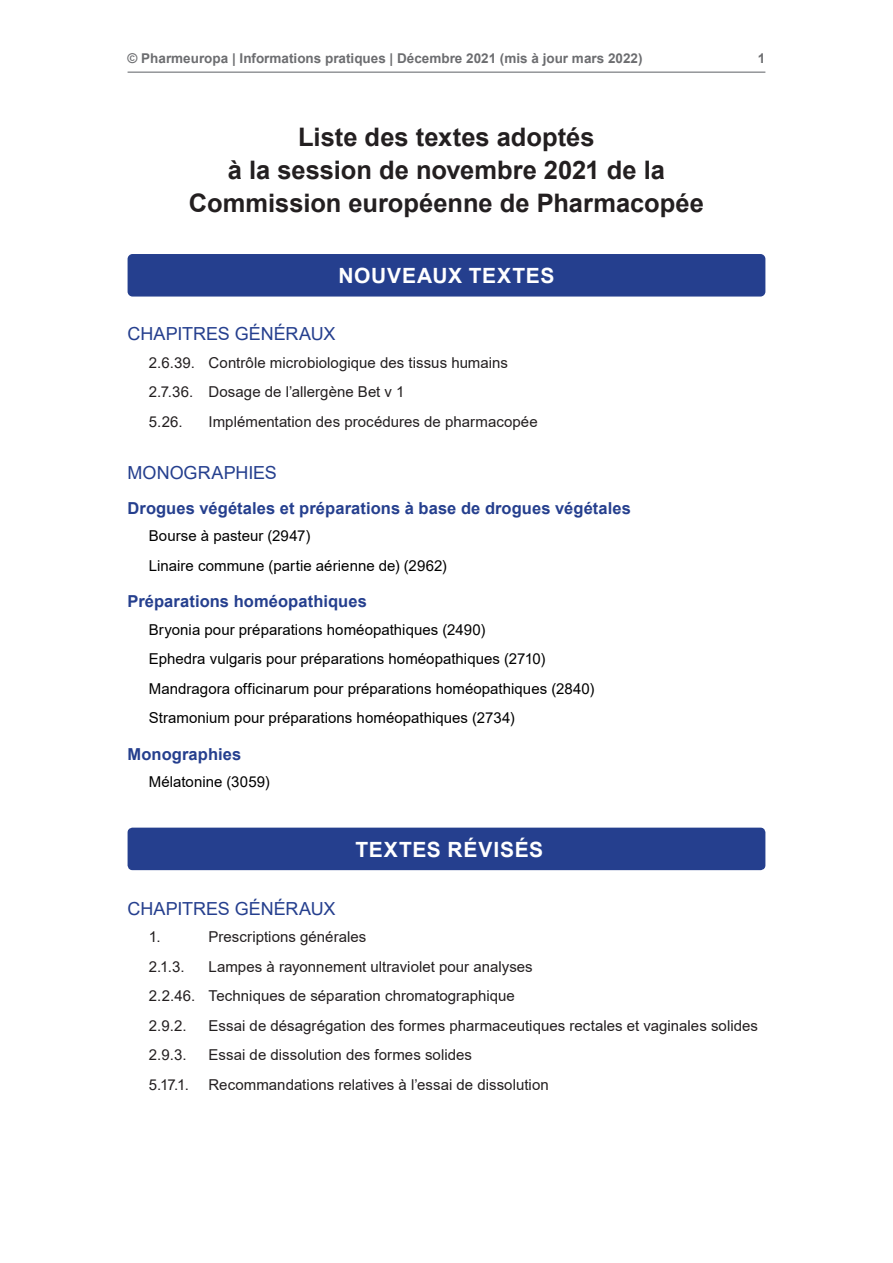
<style>
.page{position:relative;width:893px;height:1263px;background:#fff}
.page>*{position:absolute;margin:0;border:0;box-sizing:border-box;transform-origin:0 0}
.PhpaOnline_Titre_3{font:700 25.5px/33px "Arial";color:#231f20;text-align:center}
.PhpaOnline_Titre_4{font:700 21px "Arial";letter-spacing:.035em;color:#fff}
.PhpaOnline_Titre_7_b{font:18px "Arial";letter-spacing:-.005em;color:#253f8e}
.PhpaOnline_Titre_3A{font:700 16.5px "Arial";letter-spacing:.005em;color:#253f8e}
.PhpaOnline_body{font:15px "Arial";letter-spacing:.005em;color:#231f20}
.PhpaOnline_body-2{font:15px "Arial";letter-spacing:.005em;color:#000}
.t1{font:700 13.5px "Arial";color:#6c6d70}
</style>
<div class="page">
<hr style="left:128px;top:71px;width:637px;height:2px;background:#939598">
<div style="left:128px;top:255px;width:637px;height:41px;background:#253f8e;border-radius:4px"></div>
<div style="left:128px;top:254px;width:637px;height:43px;border:2px solid #253f8e;border-radius:4px"></div>
<div style="left:128px;top:828px;width:637px;height:41px;background:#253f8e;border-radius:4px"></div>
<div style="left:128px;top:828px;width:637px;height:42px;border:2px solid #253f8e;border-radius:4px"></div>
<p class="t1" style="left:128px;top:49px;width:516px">© Pharmeuropa | Informations pratiques | Décembre 2021 (mis à jour mars 2022)</p>
<p class="t1" style="left:758px;top:49px;width:9px">1</p>
<p class="PhpaOnline_Titre_3" style="left:189px;top:121px;width:517px">Liste des textes adoptés<br>à la session de novembre 2021 de la<br>Commission européenne de Pharmacopée</p>
<p class="PhpaOnline_Titre_4" style="left:338px;top:261px;width:217px">NOUVEAUX TEXTES</p>
<p class="PhpaOnline_Titre_7_b" style="left:128px;top:322px;width:209px">CHAPITRES GÉNÉRAUX</p>
<p class="PhpaOnline_body" style="left:149px;top:352px;width:361px">2.6.39. Contrôle microbiologique des tissus humains</p>
<p class="PhpaOnline_body" style="left:149px;top:382px;width:257px">2.7.36. Dosage de l’allergène Bet v 1</p>
<p class="PhpaOnline_body" style="left:149px;top:411px;width:35px">5.26.</p>
<p class="PhpaOnline_body" style="left:209px;top:411px;width:331px">Implémentation des procédures de pharmacopée</p>
<p class="PhpaOnline_Titre_7_b" style="left:128px;top:460px;width:151px">MONOGRAPHIES</p>
<p class="PhpaOnline_Titre_3A" style="left:128px;top:496px;width:505px">Drogues végétales et préparations à base de drogues végétales</p>
<p class="PhpaOnline_body-2" style="left:149px;top:525px;width:163px">Bourse à pasteur (2947)</p>
<p class="PhpaOnline_body-2" style="left:149px;top:555px;width:300px">Linaire commune (partie aérienne de) (2962)</p>
<p class="PhpaOnline_Titre_3A" style="left:128px;top:590px;width:241px">Préparations homéopathiques</p>
<p class="PhpaOnline_body-2" style="left:149px;top:619px;width:338px">Bryonia pour préparations homéopathiques (2490)</p>
<p class="PhpaOnline_body-2" style="left:149px;top:649px;width:398px">Ephedra vulgaris pour préparations homéopathiques (2710)</p>
<p class="PhpaOnline_body-2" style="left:149px;top:678px;width:447px">Mandragora officinarum pour préparations homéopathiques (2840)</p>
<p class="PhpaOnline_body-2" style="left:149px;top:708px;width:367px">Stramonium pour préparations homéopathiques (2734)</p>
<p class="PhpaOnline_Titre_3A" style="left:128px;top:743px;width:115px">Monographies</p>
<p class="PhpaOnline_body-2" style="left:149px;top:772px;width:122px">Mélatonine (3059)</p>
<p class="PhpaOnline_Titre_4" style="left:355px;top:834px;width:189px">TEXTES RÉVISÉS</p>
<p class="PhpaOnline_Titre_7_b" style="left:128px;top:896px;width:209px">CHAPITRES GÉNÉRAUX</p>
<p class="PhpaOnline_body" style="left:149px;top:926px;width:13px">1.</p>
<p class="PhpaOnline_body" style="left:209px;top:926px;width:159px">Prescriptions générales</p>
<p class="PhpaOnline_body" style="left:149px;top:956px;width:37px">2.1.3.</p>
<p class="PhpaOnline_body" style="left:209px;top:956px;width:326px">Lampes à rayonnement ultraviolet pour analyses</p>
<p class="PhpaOnline_body" style="left:149px;top:985px;width:368px">2.2.46. Techniques de séparation chromatographique</p>
<p class="PhpaOnline_body" style="left:149px;top:1015px;width:39px">2.9.2.</p>
<p class="PhpaOnline_body" style="left:209px;top:1015px;width:551px">Essai de désagrégation des formes pharmaceutiques rectales et vaginales solides</p>
<p class="PhpaOnline_body" style="left:149px;top:1044px;width:39px">2.9.3.</p>
<p class="PhpaOnline_body" style="left:209px;top:1044px;width:265px">Essai de dissolution des formes solides</p>
<p class="PhpaOnline_body" style="left:149px;top:1074px;width:42px">5.17.1.</p>
<p class="PhpaOnline_body" style="left:209px;top:1074px;width:342px">Recommandations relatives à l’essai de dissolution</p>
</div>
